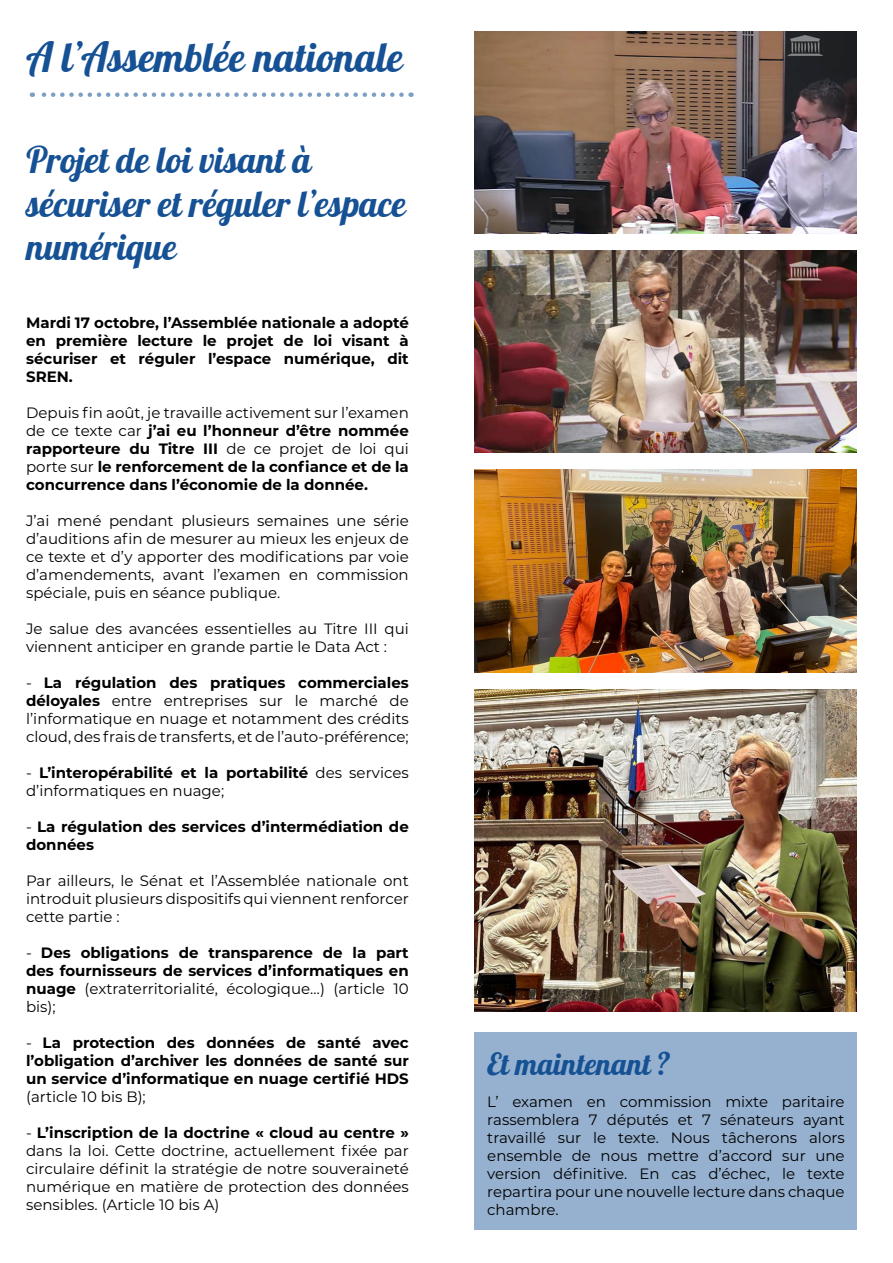
<style>
.page{position:relative;width:893px;height:1263px;background:#fff}
.page>*{position:absolute;margin:0;border:0;box-sizing:border-box;transform-origin:0 0}
.t1{font:40.5px "Pattaya";color:#155194}
.t2{font:36px/43.2px "Pattaya";color:#155194}
.t3{font:30px "Pattaya";color:#155194}
.t4{font:15px/18px "Montserrat";color:#000;text-align:justify}
.t5{font:700 15px/18px "Montserrat";color:#000;text-align:justify}
.s1{font-weight:400}
.s2{font-weight:700}
</style>
<div class="page">
<svg style="left:32px;top:92px;width:370px;height:5px"></svg>
<img style="left:474px;top:689px;width:383px;height:322px">
<img style="left:474px;top:31px;width:383px;height:203px">
<img style="left:474px;top:251px;width:383px;height:202px">
<img style="left:474px;top:470px;width:383px;height:202px">
<div style="left:474px;top:1032px;width:383px;height:198px;background:#96b1cf"></div>
<p class="t1" style="left:26px;top:31px;width:378px">A l’Assemblée nationale</p>
<p class="t2" style="left:27px;top:141px;width:381px">Projet de loi visant à sécuriser et réguler l’espace numérique</p>
<p class="t5" style="left:26px;top:313px;width:384px">Mardi 17 octobre, l’Assemblée nationale a adopté en première lecture le projet de loi visant à sécuriser et réguler l’espace numérique, dit SREN.</p>
<p class="t5" style="left:26px;top:403px;width:384px"><span class="s1">Depuis fin août, je travaille activement sur l’examen de ce texte car</span> j’ai eu l’honneur d’être nommée rapporteure du Titre III <span class="s1">de ce projet de loi qui porte sur</span> le renforcement de la confiance et de la concurrence dans l’économie de la donnée.</p>
<p class="t4" style="left:26px;top:511px;width:384px">J’ai mené pendant plusieurs semaines une série d’auditions afin de mesurer au mieux les enjeux de ce texte et d’y apporter des modifications par voie d’amendements, avant l’examen en commission spéciale, puis en séance publique.</p>
<p class="t4" style="left:26px;top:619px;width:384px">Je salue des avancées essentielles au Titre III qui viennent anticiper en grande partie le Data Act :</p>
<p class="t4" style="left:26px;top:673px;width:384px">- <span class="s2">La régulation des pratiques commerciales déloyales</span> entre entreprises sur le marché de l’informatique en nuage et notamment des crédits cloud, des frais de transferts, et de l’auto-préférence;</p>
<p class="t4" style="left:26px;top:763px;width:384px">- <span class="s2">L’interopérabilité et la portabilité</span> des services d’informatiques en nuage;</p>
<p class="t5" style="left:26px;top:817px;width:384px"><span class="s1">-</span> La régulation des services d’intermédiation de données</p>
<p class="t4" style="left:26px;top:871px;width:384px">Par ailleurs, le Sénat et l’Assemblée nationale ont introduit plusieurs dispositifs qui viennent renforcer cette partie :</p>
<p class="t5" style="left:26px;top:943px;width:384px"><span class="s1">-</span> Des obligations de transparence de la part des fournisseurs de services d’informatiques en nuage <span class="s1">(extraterritorialité, écologique…) (article 10 bis);</span></p>
<p class="t5" style="left:26px;top:1033px;width:384px"><span class="s1">-</span> La protection des données de santé avec l’obligation d’archiver les données de santé sur un service d’informatique en nuage certifié HDS <span class="s1">(article 10 bis B);</span></p>
<p class="t4" style="left:26px;top:1123px;width:384px">- <span class="s2">L’inscription de la doctrine « cloud au centre » </span>dans la loi. Cette doctrine, actuellement fixée par circulaire définit la stratégie de notre souveraineté numérique en matière de protection des données sensibles. (Article 10 bis A)</p>
<p class="t3" style="left:487px;top:1045px;width:185px">Et maintenant ?</p>
<p class="t4" style="left:487px;top:1092px;width:359px">L’ examen en commission mixte paritaire rassemblera 7 députés et 7 sénateurs ayant travaillé sur le texte. Nous tâcherons alors ensemble de nous mettre d’accord sur une version définitive. En cas d’échec, le texte repartira pour une nouvelle lecture dans chaque chambre.</p>
</div>
